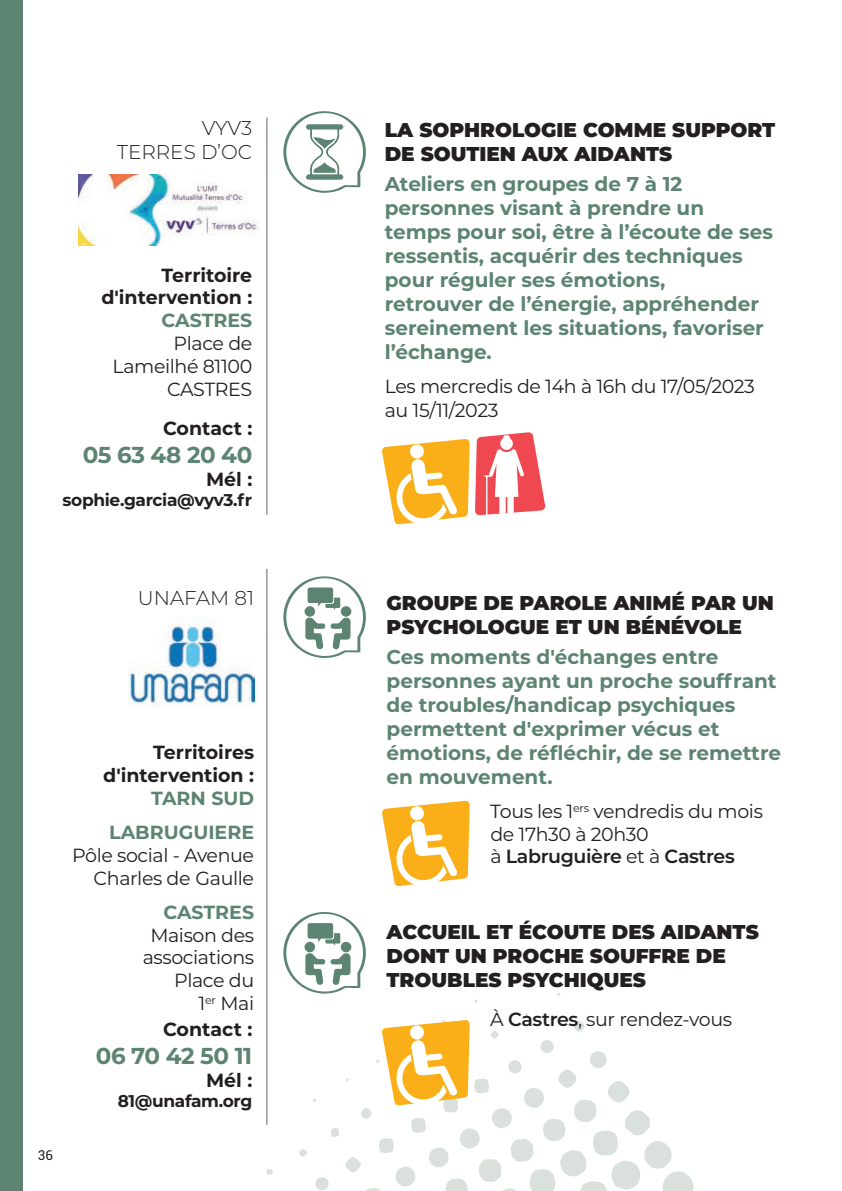
<style>
.page{position:relative;width:842px;height:1191px;background:#fff}
.page>*{position:absolute;margin:0;border:0;box-sizing:border-box;transform-origin:0 0}
.t1{font:700 23px "Montserrat";letter-spacing:-.02em;color:#5c8471}
.t2{font:700 20px/24px "Montserrat";color:#5c8471}
.t3{font:900 20px/24px "Montserrat";color:#231f20}
.t4{font:300 20px/24px "Montserrat";color:#231f20;text-align:right}
.t5{font:19px/22.8px "Montserrat";letter-spacing:-.02em;color:#231f20;text-align:right}
.t6{font:700 19px/22.8px "Montserrat";color:#231f20;text-align:right}
.t7{font:700 19px/34.2px "Montserrat";color:#5c8471;text-align:right}
.t8{font:700 17px "Montserrat";letter-spacing:-.02em;color:#231f20}
.t9{font:13.6px "Roboto";color:#231f20}
.s1{font-weight:600}
</style>
<div class="page">
<svg style="left:266px;top:1169px;width:7px;height:6px"></svg>
<div style="left:0;top:0;width:23px;height:1191px;background:#5c8471"></div>
<hr style="left:266px;top:118px;width:1px;height:396px;background:#636366">
<img style="left:79px;top:174px;width:180px;height:71px">
<svg style="left:283px;top:111px;width:83px;height:82px"></svg>
<svg style="left:382px;top:432px;width:163px;height:92px"></svg>
<svg style="left:382px;top:800px;width:88px;height:86px"></svg>
<svg style="left:299px;top:1013px;width:395px;height:178px"></svg>
<hr style="left:266px;top:569px;width:1px;height:555px;background:#636366">
<img style="left:129px;top:620px;width:125px;height:87px">
<svg style="left:283px;top:576px;width:83px;height:82px"></svg>
<div style="left:341px;top:606px;width:10px;height:11px;background:#5c8471;border-radius:50%"></div>
<div style="left:304px;top:606px;width:11px;height:11px;background:#5c8471;border-radius:50%"></div>
<svg style="left:283px;top:912px;width:83px;height:81px"></svg>
<div style="left:341px;top:941px;width:10px;height:11px;background:#5c8471;border-radius:50%"></div>
<div style="left:304px;top:941px;width:11px;height:11px;background:#5c8471;border-radius:50%"></div>
<p class="t4" style="left:117px;top:115px;width:137px">VYV3<br>TERRES D’OC</p>
<p class="t6" style="left:101px;top:262px;width:152px">Territoire d'intervention :</p>
<p class="t7" style="left:162px;top:302px;width:92px">CASTRES</p>
<p class="t5" style="left:113px;top:331px;width:141px">Place de<br>Lameilhé 81100<br>CASTRES</p>
<p class="t6" style="left:163px;top:416px;width:91px">Contact :</p>
<p class="t1" style="left:83px;top:438px;width:171px">05 63 48 20 40</p>
<p class="t6" style="left:206px;top:466px;width:48px">Mél :</p>
<p class="t8" style="left:63px;top:487px;width:191px">sophie.garcia@vyv3.fr</p>
<p class="t4" style="left:138px;top:585px;width:118px">UNAFAM 81</p>
<p class="t9" style="left:38px;top:1145px;width:17px">36</p>
<p class="t6" style="left:103px;top:740px;width:152px">Territoires d'intervention :</p>
<p class="t7" style="left:109px;top:780px;width:146px">TARN SUD<br>LABRUGUIERE</p>
<p class="t5" style="left:72px;top:843px;width:183px">Pôle social - Avenue<br>Charles de Gaulle</p>
<p class="t7" style="left:163px;top:894px;width:92px">CASTRES</p>
<p class="t5" style="left:143px;top:922px;width:113px">Maison des associations<br>Place du<br>1<sup>er</sup> Mai</p>
<p class="t6" style="left:163px;top:1017px;width:91px">Contact :</p>
<p class="t1" style="left:96px;top:1039px;width:158px">06 70 42 50 11</p>
<p class="t6" style="left:206px;top:1067px;width:48px">Mél :</p>
<p class="t8" style="left:118px;top:1088px;width:136px">81@unafam.org</p>
<p class="t3" style="left:385px;top:117px;width:392px">LA SOPHROLOGIE COMME SUPPORT<br>DE SOUTIEN AUX AIDANTS</p>
<p class="t2" style="left:385px;top:170px;width:390px">Ateliers en groupes de 7 à 12 personnes visant à prendre un temps pour soi, être à l’écoute de ses ressentis, acquérir des techniques pour réguler ses émotions,<br>retrouver de l’énergie, appréhender sereinement les situations, favoriser l’échange.</p>
<p class="t5" style="left:385px;top:373px;width:372px;line-height:24px;text-align:left">Les mercredis de 14h à 16h du 17/05/2023 au 15/11/2023</p>
<p class="t3" style="left:387px;top:589px;width:389px">GROUPE DE PAROLE ANIMÉ PAR UN<br>PSYCHOLOGUE ET UN BÉNÉVOLE</p>
<p class="t2" style="left:387px;top:643px;width:396px">Ces moments d'échanges entre personnes ayant un proche souffrant de troubles/handicap psychiques permettent d'exprimer vécus et émotions, de réfléchir, de se remettre en mouvement.</p>
<p class="t5" style="left:490px;top:799px;width:274px;text-align:left">Tous les 1<sup>ers</sup> vendredis du mois de 17h30 à 20h30<br>à <span class="s1">Labruguière</span> et à <span class="s1">Castres</span></p>
<p class="t3" style="left:387px;top:918px;width:374px">ACCUEIL ET ÉCOUTE DES AIDANTS<br>DONT UN PROCHE SOUFFRE DE<br>TROUBLES PSYCHIQUES</p>
<p class="t5" style="left:490px;top:1007px;width:243px">À <span class="s1">Castres</span>, sur rendez-vous</p>
</div>
